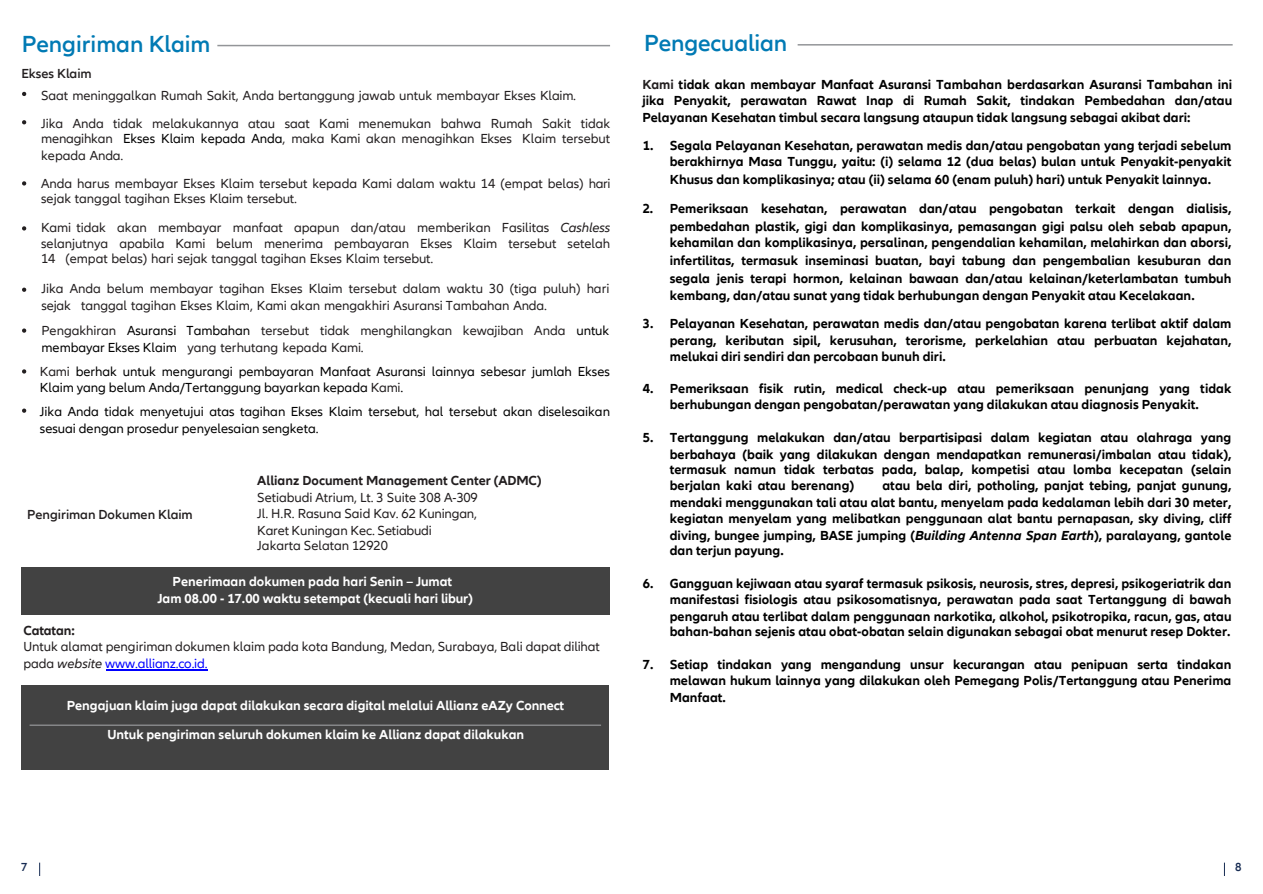
<style>
.page{position:relative;width:1263px;height:894px;background:#fff}
.page>*{position:absolute;margin:0;border:0;box-sizing:border-box;transform-origin:0 0}
.t1{font:600 24px "Allianz Neo";letter-spacing:-.005em;color:#007ab4}
.t2{font:700 13.5px/16.5px "Allianz Neo";letter-spacing:.005em;color:#000;text-align:justify}
.t3{font:13.5px/16.5px "Allianz Neo";letter-spacing:-.005em;color:#231f20}
.t4{font:13.5px/16.5px "Allianz Neo";letter-spacing:-.005em;color:#000}
.t5{font:13.5px/16.4px "Allianz Neo";letter-spacing:-.005em;color:#221e1f;text-align:justify}
.t6{font:700 13.5px/16.5px "Allianz Neo";color:#fff;text-align:center}
.t7{font:700 13.5px "Allianz Neo";color:#221e1f}
.t8{font:600 13.5px "Allianz Neo";color:#221e1f}
.t9{font:600 13.5px "Allianz Neo";letter-spacing:-.005em;color:#231f20}
.t10{font:600 12px "Allianz Neo";color:#172c53}
.s1{color:#000}
.s2{font-style:italic}
.s3{color:#231f20}
.s4{color:#00f}
</style>
<div class="page">
<svg style="left:39px;top:863px;width:1px;height:13px"></svg>
<svg style="left:1224px;top:863px;width:1px;height:13px"></svg>
<hr style="left:217px;top:45px;width:393px;height:1px;background:#939598">
<div style="left:22px;top:685px;width:587px;height:85px;background:#424242"></div>
<hr style="left:30px;top:725px;width:571px;height:1px;background:#a7a9ac">
<hr style="left:106px;top:669px;width:102px;height:2px;background:#00f">
<div style="left:21px;top:567px;width:588px;height:48px;background:#424242"></div>
<hr style="left:798px;top:44px;width:435px;height:2px;background:#939598">
<svg style="left:22px;top:92px;width:4px;height:4px"></svg>
<svg style="left:22px;top:120px;width:4px;height:4px"></svg>
<svg style="left:22px;top:181px;width:4px;height:5px"></svg>
<svg style="left:22px;top:226px;width:4px;height:5px"></svg>
<svg style="left:22px;top:288px;width:4px;height:4px"></svg>
<svg style="left:22px;top:328px;width:4px;height:5px"></svg>
<svg style="left:22px;top:369px;width:4px;height:5px"></svg>
<svg style="left:22px;top:409px;width:4px;height:4px"></svg>
<h1 class="t1" style="left:22px;top:30px;width:190px">Pengiriman Klaim</h1>
<p class="t9" style="left:21px;top:66px;width:72px">Ekses Klaim</p>
<p class="t3" style="left:41px;top:81px;width:571px;line-height:28.5px">Saat meninggalkan Rumah Sakit, Anda bertanggung jawab untuk membayar Ekses Klaim.<br>Jika Anda tidak melakukannya atau saat Kami menemukan bahwa Rumah Sakit tidak</p>
<p class="t3" style="left:41px;top:131px;width:571px">menagihkan <span class="s1">Ekses Klaim kepada Anda</span>, maka Kami akan menagihkan Ekses Klaim tersebut kepada Anda.</p>
<p class="t3" style="left:41px;top:177px;width:571px;line-height:15.1px">Anda harus membayar Ekses Klaim tersebut kepada Kami dalam waktu 14 (empat belas) hari sejak tanggal tagihan Ekses Klaim tersebut.</p>
<p class="t3" style="left:41px;top:219px;width:571px">Kami tidak akan membayar manfaat apapun dan/atau memberikan Fasilitas <span class="s2">Cashless </span>selanjutnya apabila Kami belum menerima pembayaran Ekses Klaim tersebut setelah</p>
<p class="t3" style="left:41px;top:251px;width:394px">14 (empat belas) hari sejak tanggal tagihan Ekses Klaim tersebut.</p>
<p class="t3" style="left:41px;top:281px;width:569px">Jika Anda belum membayar tagihan Ekses Klaim tersebut dalam waktu 30 (tiga puluh) hari sejak tanggal tagihan Ekses Klaim, Kami akan mengakhiri Asuransi Tambahan Anda.</p>
<p class="t3" style="left:41px;top:323px;width:569px">Pengakhiran <span class="s1">Asuransi Tambahan</span> tersebut tidak menghilangkan kewajiban Anda <span class="s1">untuk membayar Ekses Klaim</span> yang terhutang kepada Kami.</p>
<p class="t4" style="left:40px;top:363px;width:572px"><span class="s3">Kami</span> berhak untuk mengurangi pembayaran Manfaat Asuransi lainnya sebesar jumlah Ekses<br>Klaim yang belum Anda/Tertanggung bayarkan kepada <span class="s3">Kami</span>.</p>
<p class="t4" style="left:40px;top:404px;width:572px">Jika Anda tidak menyetujui atas tagihan Ekses Klaim tersebut, hal tersebut akan diselesaikan sesuai dengan prosedur penyelesaian sengketa.</p>
<p class="t8" style="left:27px;top:507px;width:167px">Pengiriman Dokumen Klaim</p>
<p class="t7" style="left:257px;top:473px;width:286px">Allianz Document Management Center (ADMC)</p>
<p class="t5" style="left:257px;top:490px;width:222px">Setiabudi Atrium, Lt. 3 Suite 308 A-309<br>Jl. H.R. Rasuna Said Kav. 62 Kuningan, Karet Kuningan Kec. Setiabudi</p>
<p class="t5" style="left:257px;top:537px;width:132px">Jakarta Selatan 12920</p>
<p class="t6" style="left:157px;top:574px;width:317px">Penerimaan dokumen pada hari Senin – Jumat<br>Jam 08.00 - 17.00 waktu setempat (kecuali hari libur)</p>
<p class="t7" style="left:23px;top:622px;width:53px">Catatan:</p>
<p class="t5" style="left:23px;top:639px;width:578px">Untuk alamat pengiriman dokumen klaim pada kota Bandung, Medan, Surabaya, Bali dapat dilihat pada <span class="s2">website</span> <span class="s4">www.allianz.co.id.</span></p>
<p class="t6" style="left:67px;top:697px;width:499px">Pengajuan klaim juga dapat dilakukan secara digital melalui Allianz eAZy Connect</p>
<p class="t6" style="left:107px;top:727px;width:418px">Untuk pengiriman seluruh dokumen klaim ke Allianz dapat dilakukan</p>
<h1 class="t1" style="left:644px;top:29px;width:144px">Pengecualian</h1>
<p class="t2" style="left:642px;top:77px;width:591px"><span class="s3">Kami</span> tidak akan membayar Manfaat Asuransi Tambahan berdasarkan Asuransi Tambahan ini jika Penyakit, perawatan Rawat Inap di Rumah Sakit, tindakan Pembedahan dan/atau Pelayanan Kesehatan timbul secara langsung ataupun tidak langsung sebagai akibat dari:</p>
<p class="t2" style="left:643px;top:137px;width:590px;text-align:right">1. Segala Pelayanan Kesehatan, perawatan medis dan/atau pengobatan yang terjadi sebelum berakhirnya Masa Tunggu, yaitu: (i) selama 12 (dua belas) bulan untuk Penyakit-penyakit</p>
<p class="t2" style="left:670px;top:172px;width:543px">Khusus dan komplikasinya; atau (ii) selama 60 (enam puluh) hari) untuk Penyakit lainnya.</p>
<p class="t2" style="left:643px;top:200px;width:590px;line-height:18px;text-align:right">2. Pemeriksaan kesehatan, perawatan dan/atau pengobatan terkait dengan dialisis, pembedahan plastik, gigi dan komplikasinya, pemasangan gigi palsu oleh sebab apapun,</p>
<p class="t2" style="left:670px;top:234px;width:563px;line-height:18px">kehamilan dan komplikasinya, persalinan, pengendalian kehamilan, melahirkan dan aborsi, infertilitas, termasuk inseminasi buatan, bayi tabung dan pengembalian kesuburan dan segala jenis terapi hormon, kelainan bawaan dan/atau kelainan/keterlambatan tumbuh</p>
<p class="t2" style="left:670px;top:287px;width:527px">kembang, dan/atau sunat yang tidak berhubungan dengan Penyakit atau Kecelakaan.</p>
<p class="t2" style="left:670px;top:316px;width:563px;text-indent:-27px">3. Pelayanan Kesehatan, perawatan medis dan/atau pengobatan karena terlibat aktif dalam perang, keributan sipil, kerusuhan, terorisme, perkelahian atau perbuatan kejahatan, melukai diri sendiri dan percobaan bunuh diri.</p>
<p class="t2" style="left:643px;top:380px;width:590px;text-align:center">4. Pemeriksaan fisik rutin, medical check-up atau pemeriksaan penunjang yang tidak berhubungan dengan pengobatan/perawatan yang dilakukan atau diagnosis Penyakit.</p>
<p class="t2" style="left:643px;top:430px;width:590px;text-align:right">5. Tertanggung melakukan dan/atau berpartisipasi dalam kegiatan atau olahraga yang berbahaya (baik yang dilakukan dengan mendapatkan remunerasi/imbalan atau tidak),</p>
<p class="t2" style="left:670px;top:461px;width:563px">termasuk namun tidak terbatas pada, balap, kompetisi atau lomba kecepatan (selain berjalan kaki atau berenang)</p>
<p class="t2" style="left:670px;top:478px;width:563px;text-indent:213px">atau bela diri, potholing, panjat tebing, panjat gunung, mendaki menggunakan tali atau alat bantu, menyelam pada kedalaman lebih dari 30 meter, kegiatan menyelam yang melibatkan penggunaan alat bantu pernapasan, sky diving, cliff diving, bungee jumping, BASE jumping (<span class="s2">Building Antenna Span Earth</span>), paralayang, gantole</p>
<p class="t2" style="left:670px;top:542px;width:116px">dan terjun payung.</p>
<p class="t2" style="left:670px;top:575px;width:563px;text-indent:-27px">6. Gangguan kejiwaan atau syaraf termasuk psikosis, neurosis, stres, depresi, psikogeriatrik dan manifestasi fisiologis atau psikosomatisnya, perawatan pada saat Tertanggung di bawah pengaruh atau terlibat dalam penggunaan narkotika, alkohol, psikotropika, racun, gas, atau</p>
<p class="t2" style="left:670px;top:623px;width:562px">bahan-bahan sejenis atau obat-obatan selain digunakan sebagai obat menurut resep Dokter.</p>
<p class="t2" style="left:670px;top:656px;width:563px;text-indent:-27px">7. Setiap tindakan yang mengandung unsur kecurangan atau penipuan serta tindakan melawan hukum lainnya yang dilakukan oleh Pemegang Polis/Tertanggung atau Penerima Manfaat.</p>
<p class="t10" style="left:21px;top:860px;width:8px">7</p>
<p class="t10" style="left:1235px;top:860px;width:8px">8</p>
</div>
